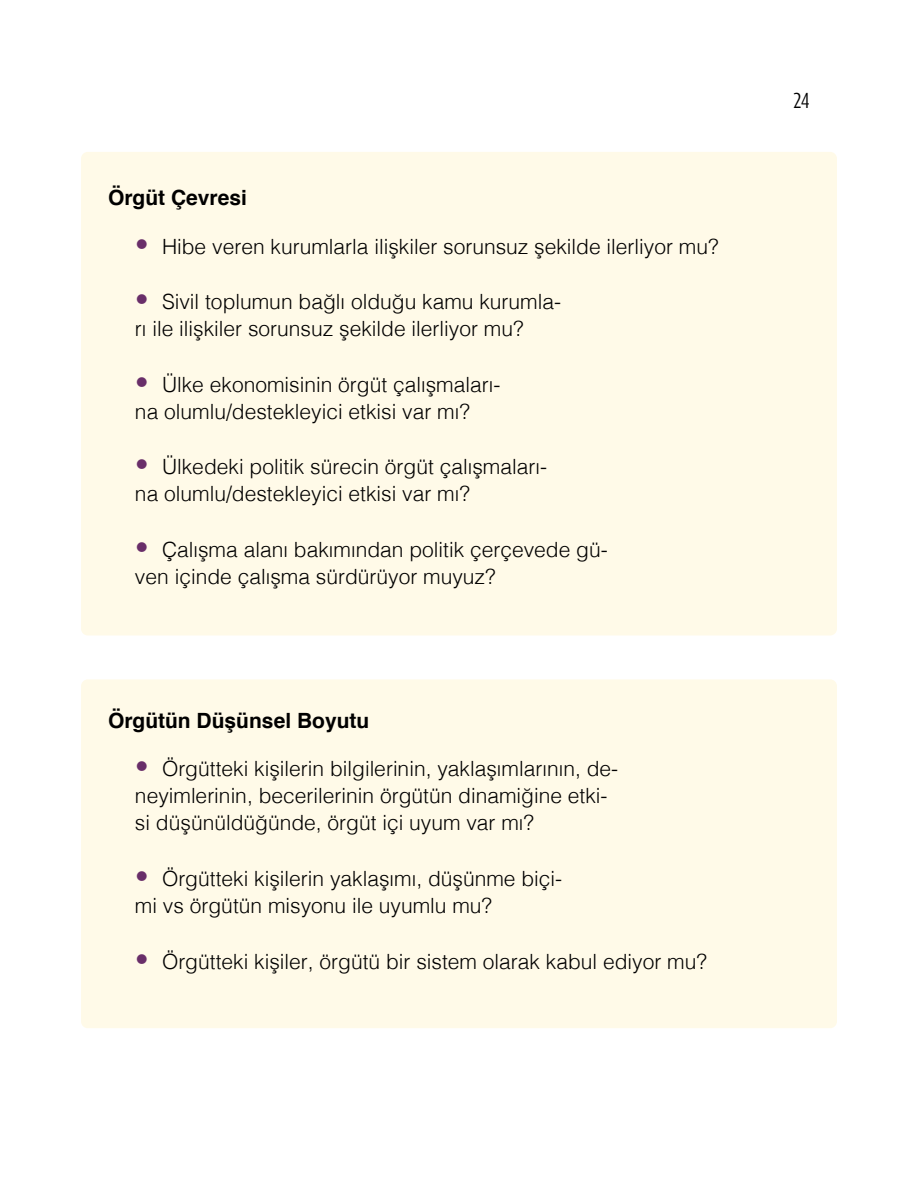
<style>
.page{position:relative;width:918px;height:1188px;background:#fff}
.page>*{position:absolute;margin:0;border:0;box-sizing:border-box;transform-origin:0 0}
.t1{font:300 21px/27px "Helvetica";color:#000}
.t2{font:700 21px "Helvetica";color:#000}
.t3{font:18px "Dax Compact Pro";color:#000}
.s1{font-size:27px;color:#692e69}
</style>
<div class="page">
<div style="left:81px;top:152px;width:756px;height:484px;background:#fffae8;border-radius:7px"></div>
<div style="left:81px;top:679px;width:756px;height:349px;background:#fffae8;border-radius:7px"></div>
<p class="t2" style="left:108px;top:180px;width:140px">Örgüt Çevresi</p>
<p class="t1" style="left:135px;top:231px;width:585px"><span class="s1">•</span> Hibe veren kurumlarla ilişkiler sorunsuz şekilde ilerliyor mu?</p>
<p class="t1" style="left:135px;top:287px;width:428px"><span class="s1">•</span> Sivil toplumun bağlı olduğu kamu kurumla&shy;rı ile ilişkiler sorunsuz şekilde ilerliyor mu?</p>
<p class="t1" style="left:135px;top:369px;width:367px"><span class="s1">•</span> Ülke ekonomisinin örgüt çalışmaları&shy;na olumlu/destekleyici etkisi var mı?</p>
<p class="t1" style="left:135px;top:452px;width:414px"><span class="s1">•</span> Ülkedeki politik sürecin örgüt çalışmaları&shy;na olumlu/destekleyici etkisi var mı?</p>
<p class="t1" style="left:135px;top:535px;width:474px"><span class="s1">•</span> Çalışma alanı bakımından politik çerçevede gü&shy;ven içinde çalışma sürdürüyor muyuz?</p>
<p class="t2" style="left:108px;top:703px;width:263px">Örgütün Düşünsel Boyutu</p>
<p class="t1" style="left:135px;top:754px;width:485px"><span class="s1">•</span> Örgütteki kişilerin bilgilerinin, yaklaşımlarının, de&shy;neyimlerinin, becerilerinin örgütün dinamiğine etki&shy;si düşünüldüğünde, örgüt içi uyum var mı?</p>
<p class="t1" style="left:135px;top:864px;width:429px"><span class="s1">•</span> Örgütteki kişilerin yaklaşımı, düşünme biçi&shy;mi vs örgütün misyonu ile uyumlu mu?</p>
<p class="t1" style="left:135px;top:946px;width:573px"><span class="s1">•</span> Örgütteki kişiler, örgütü bir sistem olarak kabul ediyor mu?</p>
<p class="t3" style="left:794px;top:89px;width:18px">24</p>
</div>
